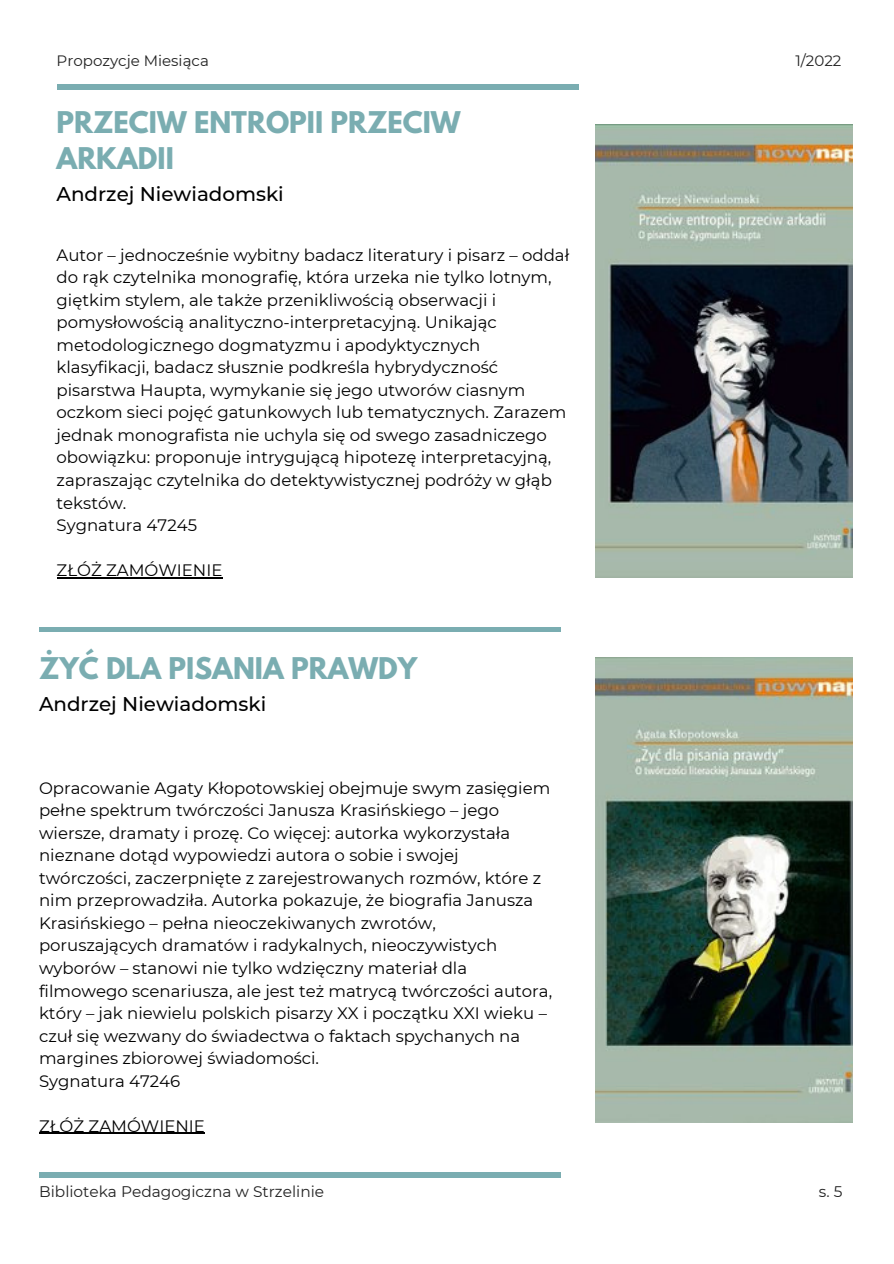
<style>
.page{position:relative;width:894px;height:1264px;background:#fff}
.page>*{position:absolute;margin:0;border:0;box-sizing:border-box;transform-origin:0 0}
.t1{font:700 26.55px/36px "League Spartan";color:#7aadb1}
.t2{font:500 19.8px "Montserrat";color:#000}
.t3{font:16.5px/22.5px "Montserrat";color:#000}
.t4{font:15.3px "Montserrat";color:#222}
.t5{font:15px "Montserrat";color:#222}
</style>
<div class="page">
<img style="left:595px;top:657px;width:256px;height:465px">
<img style="left:595px;top:125px;width:256px;height:452px">
<hr style="left:39px;top:1132px;width:166px;height:1px;background:#000">
<hr style="left:57px;top:577px;width:165px;height:1px;background:#000">
<div style="left:39px;top:627px;width:521px;height:5px;background:#7aadb1"></div>
<div style="left:39px;top:1172px;width:522px;height:5px;background:#7aadb1"></div>
<div style="left:57px;top:84px;width:521px;height:5px;background:#7aadb1"></div>
<p class="t5" style="left:57px;top:51px;width:154px">Propozycje Miesiąca</p>
<p class="t5" style="left:795px;top:51px;width:47px">1/2022</p>
<p class="t1" style="left:57px;top:107px;width:405px">PRZECIW ENTROPII PRZECIW<br>ARKADII</p>
<p class="t2" style="left:57px;top:181px;width:229px">Andrzej Niewiadomski</p>
<p class="t3" style="left:57px;top:243px;width:514px">Autor – jednocześnie wybitny badacz literatury i pisarz – oddał do rąk czytelnika monografię, która urzeka nie tylko lotnym, giętkim stylem, ale także przenikliwością obserwacji i pomysłowością analityczno-interpretacyjną. Unikając metodologicznego dogmatyzmu i apodyktycznych klasyfikacji, badacz słusznie podkreśla hybrydyczność pisarstwa Haupta, wymykanie się jego utworów ciasnym oczkom sieci pojęć gatunkowych lub tematycznych. Zarazem jednak monografista nie uchyla się od swego zasadniczego obowiązku: proponuje intrygującą hipotezę interpretacyjną, zapraszając czytelnika do detektywistycznej podróży w głąb tekstów.</p>
<p class="t3" style="left:57px;top:514px;width:142px">Sygnatura 47245</p>
<p class="t3" style="left:57px;top:559px;width:167px">ZŁÓŻ ZAMÓWIENIE</p>
<p class="t1" style="left:39px;top:654px;width:379px">ŻYĆ DLA PISANIA PRAWDY</p>
<p class="t2" style="left:39px;top:692px;width:229px">Andrzej Niewiadomski</p>
<p class="t3" style="left:39px;top:776px;width:514px">Opracowanie Agaty Kłopotowskiej obejmuje swym zasięgiem pełne spektrum twórczości Janusza Krasińskiego – jego wiersze, dramaty i prozę. Co więcej: autorka wykorzystała nieznane dotąd wypowiedzi autora o sobie i swojej twórczości, zaczerpnięte z zarejestrowanych rozmów, które z nim przeprowadziła. Autorka pokazuje, że biografia Janusza Krasińskiego – pełna nieoczekiwanych zwrotów, poruszających dramatów i radykalnych, nieoczywistych wyborów – stanowi nie tylko wdzięczny materiał dla filmowego scenariusza, ale jest też matrycą twórczości autora, który – jak niewielu polskich pisarzy XX i początku XXI wieku – czuł się wezwany do świadectwa o faktach spychanych na margines zbiorowej świadomości.</p>
<p class="t3" style="left:39px;top:1069px;width:143px">Sygnatura 47246</p>
<p class="t3" style="left:39px;top:1114px;width:167px">ZŁÓŻ ZAMÓWIENIE</p>
<p class="t4" style="left:39px;top:1182px;width:286px">Biblioteka Pedagogiczna w Strzelinie</p>
<p class="t4" style="left:818px;top:1182px;width:25px">s. 5</p>
</div>
